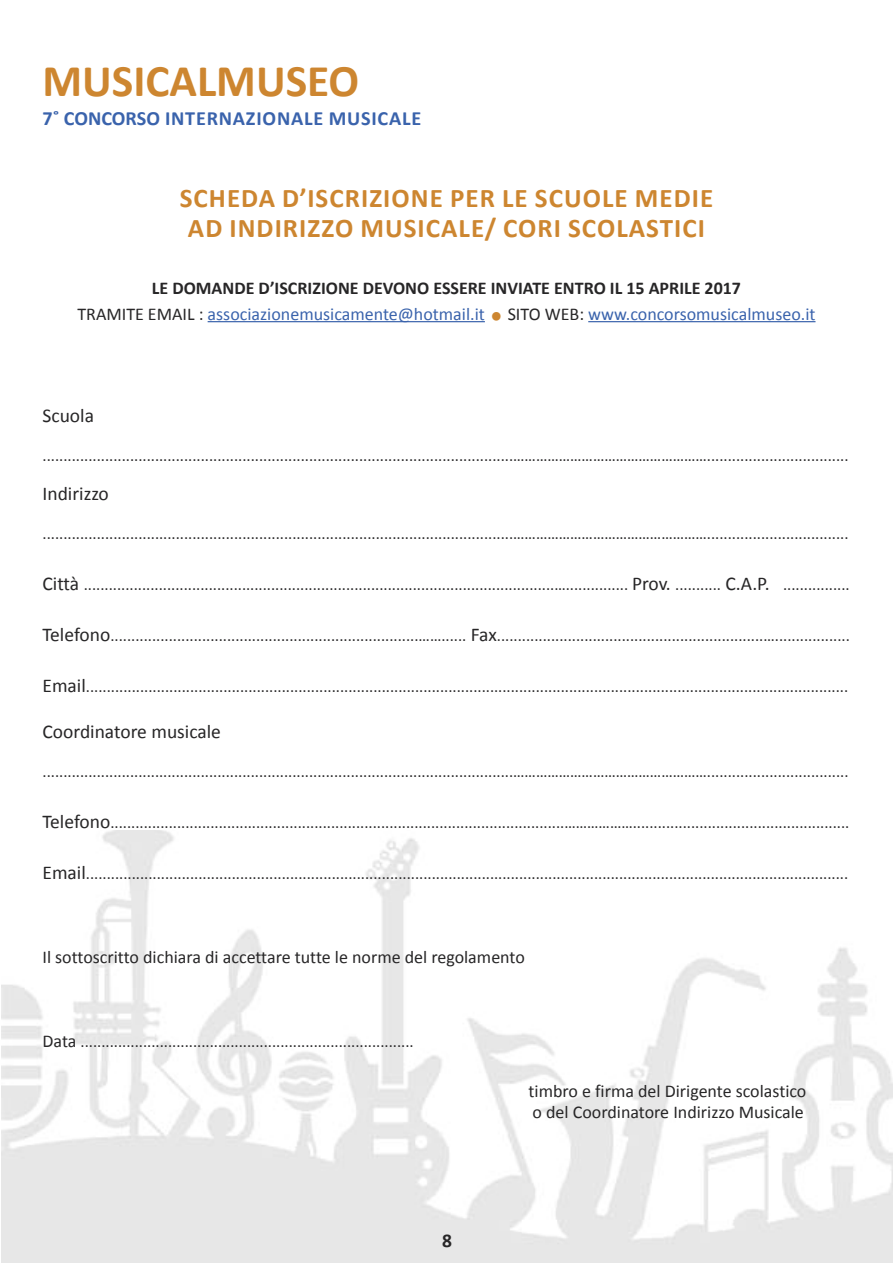
<style>
.page{position:relative;width:893px;height:1263px;background:#fff}
.page>*{position:absolute;margin:0;border:0;box-sizing:border-box;transform-origin:0 0}
.t1{font:700 45.45px "Calibri";color:#cd8630}
.t2{font:700 27px/30px "Calibri";letter-spacing:.04em;color:#cd8630;text-align:center}
.t3{font:700 20.25px "Calibri";letter-spacing:.04em;color:#3a63ac}
.t4{font:19.5px "Calibri";color:#272627}
.t5{font:700 19.5px "Calibri";color:#272627}
.t6{font:18px/25.5px "Calibri";color:#3a63ac;text-align:center}
.t7{font:18px/21px "Calibri";color:#272627}
.t8{font:16.5px "Calibri";color:#272627}
.s1{font-weight:700;color:#272627}
.s2{color:#272627}
.s3{font-weight:700;font-size:24px;color:#cd8630}
.s4{font-size:19.5px}
.s5{font-size:18px}
</style>
<div class="page">
<img style="left:2px;top:830px;width:890px;height:433px">
<hr style="left:208px;top:321px;width:277px;height:1px;background:#3a63ac">
<hr style="left:588px;top:321px;width:227px;height:1px;background:#3a63ac">
<h1 class="t1" style="left:43px;top:53px;width:318px">MUSICALMUSEO</h1>
<p class="t3" style="left:43px;top:106px;width:380px">7˚ CONCORSO INTERNAZIONALE MUSICALE</p>
<h2 class="t2" style="left:180px;top:183px;width:535px">SCHEDA D’ISCRIZIONE PER LE SCUOLE MEDIE<br>AD INDIRIZZO MUSICALE/ CORI SCOLASTICI</h2>
<p class="t6" style="left:77px;top:275px;width:740px"><span class="s1">LE DOMANDE D’ISCRIZIONE DEvONO ESSERE INvIATE ENTRO IL 15 APRILE 2017<br></span><span class="s2">TRAMITE EMAIL :</span> associazionemusicamente@hotmail.it <span class="s3">•</span> <span class="s2">SITO WEB:</span> www.concorsomusicalmuseo.it</p>
<p class="t4" style="left:43px;top:403px;width:53px">Scuola</p>
<p class="t8" style="left:43px;top:445px;width:807px">.................................................................................................................……………………………………………..................................</p>
<p class="t4" style="left:43px;top:481px;width:68px">Indirizzo</p>
<p class="t8" style="left:43px;top:523px;width:807px">.................................................................................................................……………………………………………..................................</p>
<p class="t8" style="left:43px;top:574px;width:809px"><span class="s4">Città</span> .................................................................................................................…............... <span class="s4">Prov.</span> ........... <span class="s4">C.A.P.</span> ................</p>
<p class="t8" style="left:43px;top:625px;width:809px"><span class="s4">Telefono</span>..........................................................................……...... <span class="s4">Fax</span>................................................................…..................</p>
<p class="t8" style="left:43px;top:676px;width:807px"><span class="s4">Email</span>.......................................................................................................................................................................................</p>
<p class="t4" style="left:43px;top:720px;width:180px">Coordinatore musicale</p>
<p class="t8" style="left:43px;top:762px;width:807px">.................................................................................................................……………………………………………..................................</p>
<p class="t8" style="left:43px;top:813px;width:808px"><span class="s4">Telefono</span>.............................................................................................................………………....................................................</p>
<p class="t8" style="left:43px;top:864px;width:807px"><span class="s4">Email</span>.......................................................................................................................................................................................</p>
<p class="t7" style="left:43px;top:947px;width:484px">Il sottoscritto dichiara di accettare tutte le norme del regolamento</p>
<p class="t8" style="left:43px;top:1032px;width:373px"><span class="s5">Data</span> ................................................................................</p>
<p class="t5" style="left:442px;top:1228px;width:11px">8</p>
<p class="t7" style="left:529px;top:1080px;width:279px">timbro e firma del Dirigente scolastico o del Coordinatore Indirizzo Musicale</p>
</div>
